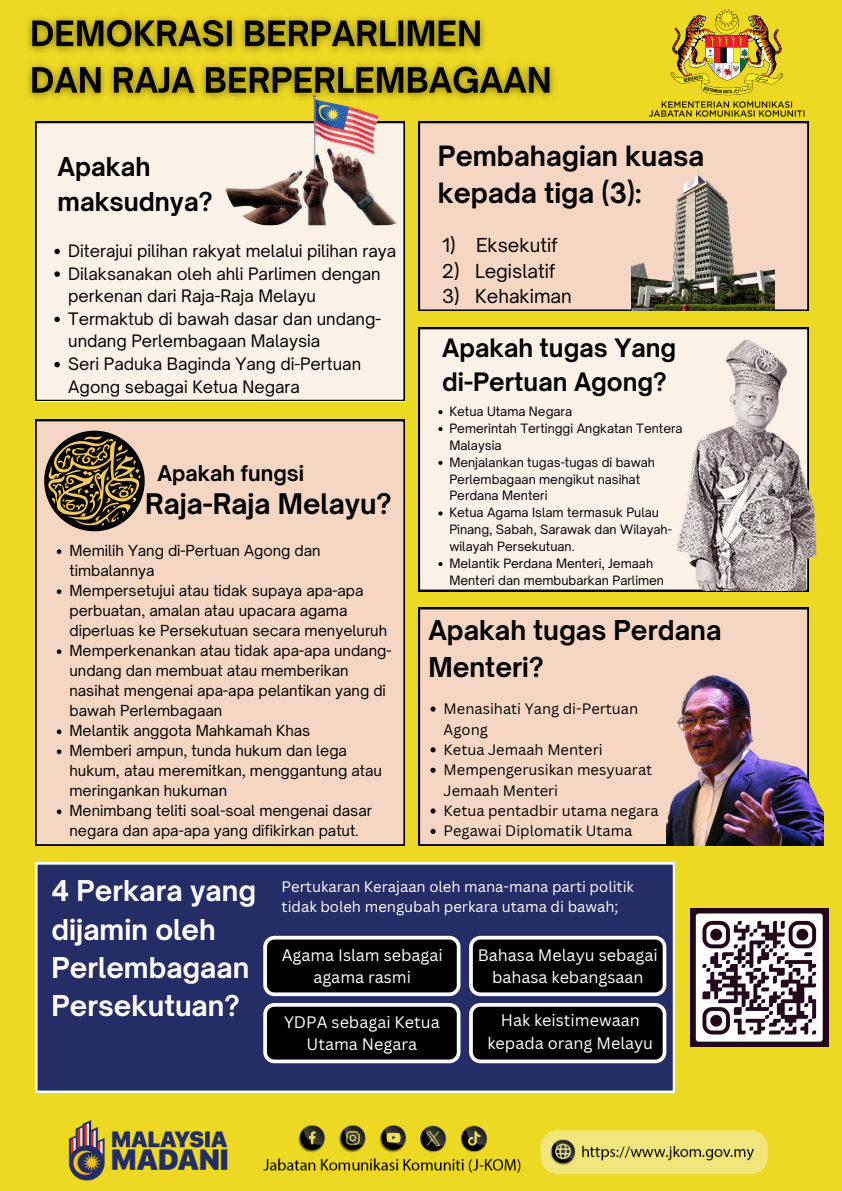
<style>
.page{position:relative;width:842px;height:1191px;background:#fff}
.page>*{position:absolute;margin:0;border:0;box-sizing:border-box;transform-origin:0 0}
.t1{font:700 27.4px/38.2px "Open Sauce One";color:#fff}
.t2{font:700 27.2px "Open Sauce One";color:#000}
.t3{font:700 26.7px/37.1px "Open Sauce One";color:#000}
.t4{font:700 26.2px/36.4px "Open Sauce One";color:#000}
.t5{font:700 24.9px/34.4px "Open Sauce One";color:#000}
.t6{font:700 24.3px/33.9px "Open Sauce One";color:#000}
.t7{font:700 20.8px "Open Sauce One";color:#000}
.t8{font:18.4px "Open Sauce One";color:#000}
.t9{font:16.4px/22.6px "Open Sauce One";color:#000}
.t10{font:16.2px/22.2px "Canva Sans";color:#fff;text-align:center}
.t11{font:14.8px/20.5px "Canva Sans";color:#fff}
.t12{font:14.7px/20.4px "Canva Sans";color:#000}
.t13{font:14.6px/20px "Open Sauce One";color:#000}
.t14{font:12.3px/16.9px "Open Sauce One";color:#000}
</style>
<div class="page">
<div style="left:0;top:0;width:842px;height:1190px;background:#edd823"></div>
<div style="left:35px;top:122px;width:370px;height:279px;background:#faf1e7"></div>
<div style="left:419px;top:122px;width:390px;height:189px;background:#f5d6c3"></div>
<div style="left:419px;top:328px;width:390px;height:263px;background:#faf1e7"></div>
<div style="left:35px;top:420px;width:370px;height:425px;background:#f5d6c3"></div>
<div style="left:419px;top:608px;width:390px;height:237px;background:#f5d6c3"></div>
<img style="left:646px;top:9px;width:163px;height:114px">
<img style="left:68px;top:1120px;width:700px;height:61px">
<svg style="left:44px;top:430px;width:101px;height:101px;background:#756343"></svg>
<img style="left:675px;top:333px;width:142px;height:258px">
<img style="left:632px;top:162px;width:142px;height:149px">
<img style="left:225px;top:90px;width:202px;height:135px;border-radius:46px">
<div style="left:35px;top:862px;width:640px;height:230px;background:#252d67"></div>
<svg style="left:430px;top:706px;width:6px;height:5px"></svg>
<svg style="left:430px;top:747px;width:6px;height:5px"></svg>
<svg style="left:430px;top:767px;width:6px;height:5px"></svg>
<svg style="left:430px;top:808px;width:6px;height:5px"></svg>
<svg style="left:430px;top:828px;width:6px;height:5px"></svg>
<svg style="left:263px;top:935px;width:197px;height:60px;background:#222224"></svg>
<svg style="left:469px;top:935px;width:197px;height:60px;background:#222324"></svg>
<svg style="left:263px;top:1002px;width:197px;height:61px;background:#252527"></svg>
<svg style="left:469px;top:1002px;width:197px;height:61px;background:#252527"></svg>
<img style="left:666px;top:670px;width:157px;height:175px">
<img style="left:690px;top:908px;width:138px;height:138px">
<img style="left:27px;top:17px;width:528px;height:89px">
<svg style="left:54px;top:249px;width:6px;height:5px"></svg>
<svg style="left:54px;top:271px;width:6px;height:6px"></svg>
<svg style="left:54px;top:316px;width:6px;height:6px"></svg>
<svg style="left:54px;top:362px;width:6px;height:5px"></svg>
<svg style="left:438px;top:410px;width:4px;height:4px"></svg>
<svg style="left:438px;top:427px;width:4px;height:4px"></svg>
<svg style="left:438px;top:461px;width:4px;height:4px"></svg>
<svg style="left:438px;top:511px;width:4px;height:4px"></svg>
<svg style="left:438px;top:562px;width:4px;height:4px"></svg>
<svg style="left:57px;top:549px;width:4px;height:5px"></svg>
<svg style="left:57px;top:589px;width:4px;height:5px"></svg>
<svg style="left:57px;top:649px;width:4px;height:5px"></svg>
<svg style="left:57px;top:729px;width:4px;height:5px"></svg>
<svg style="left:57px;top:749px;width:4px;height:5px"></svg>
<svg style="left:57px;top:809px;width:4px;height:5px"></svg>
<p class="t5" style="left:58px;top:149px;width:156px">Apakah maksudnya?</p>
<p class="t9" style="left:68px;top:239px;width:329px">Diterajui pilihan rakyat melalui pilihan raya</p>
<p class="t9" style="left:68px;top:262px;width:314px">Dilaksanakan oleh ahli Parlimen dengan perkenan dari Raja-Raja Melayu</p>
<p class="t9" style="left:68px;top:307px;width:314px">Termaktub di bawah dasar dan undang&shy;undang Perlembagaan Malaysia</p>
<p class="t9" style="left:68px;top:352px;width:294px">Seri Paduka Baginda Yang di-Pertuan<br>Agong sebagai Ketua Negara</p>
<p class="t7" style="left:157px;top:459px;width:148px">Apakah fungsi</p>
<p class="t2" style="left:145px;top:487px;width:248px">Raja-Raja Melayu?</p>
<h2 class="t13" style="left:70px;top:540px;width:252px">Memilih Yang di-Pertuan Agong dan timbalannya</h2>
<p class="t13" style="left:70px;top:580px;width:319px">Mempersetujui atau tidak supaya apa-apa perbuatan, amalan atau upacara agama diperluas ke Persekutuan secara menyeluruh</p>
<p class="t13" style="left:70px;top:640px;width:323px">Memperkenankan atau tidak apa-apa undang&shy;undang dan membuat atau memberikan nasihat mengenai apa-apa pelantikan yang di bawah Perlembagaan</p>
<p class="t13" style="left:70px;top:720px;width:242px">Melantik anggota Mahkamah Khas</p>
<p class="t13" style="left:70px;top:740px;width:314px">Memberi ampun, tunda hukum dan lega hukum, atau meremitkan, menggantung atau meringankan hukuman</p>
<p class="t13" style="left:70px;top:800px;width:304px">Menimbang teliti soal-soal mengenai dasar negara dan apa-apa yang difikirkan patut.</p>
<h4 class="t3" style="left:438px;top:137px;width:268px">Pembahagian kuasa kepada tiga (3):</h4>
<h2 class="t8" style="left:442px;top:234px;width:117px">1) Eksekutif</h2>
<h2 class="t8" style="left:442px;top:259px;width:115px">2) Legislatif</h2>
<h2 class="t8" style="left:442px;top:285px;width:131px">3) Kehakiman</h2>
<p class="t6" style="left:442px;top:331px;width:235px">Apakah tugas Yang di-Pertuan Agong?</p>
<p class="t14" style="left:449px;top:403px;width:124px">Ketua Utama Negara</p>
<p class="t14" style="left:449px;top:420px;width:235px">Pemerintah Tertinggi Angkatan Tentera<br>Malaysia</p>
<p class="t14" style="left:449px;top:453px;width:207px">Menjalankan tugas-tugas di bawah<br>Perlembagaan mengikut nasihat<br>Perdana Menteri</p>
<p class="t14" style="left:449px;top:504px;width:224px">Ketua Agama Islam termasuk Pulau<br>Pinang, Sabah, Sarawak dan Wilayah&shy;wilayah Persekutuan.</p>
<p class="t14" style="left:449px;top:554px;width:216px">Melantik Perdana Menteri, Jemaah<br>Menteri dan membubarkan Parlimen</p>
<h2 class="t4" style="left:428px;top:612px;width:295px">Apakah tugas Perdana<br>Menteri?</h2>
<h6 class="t12" style="left:444px;top:698px;width:196px">Menasihati Yang di-Pertuan<br>Agong</h6>
<h6 class="t12" style="left:444px;top:739px;width:161px">Ketua Jemaah Menteri</h6>
<h6 class="t12" style="left:444px;top:759px;width:210px">Mempengerusikan mesyuarat<br>Jemaah Menteri</h6>
<h6 class="t12" style="left:444px;top:800px;width:217px">Ketua pentadbir utama negara</h6>
<h2 class="t12" style="left:444px;top:820px;width:190px">Pegawai Diplomatik Utama</h2>
<h6 class="t1" style="left:52px;top:871px;width:206px">4 Perkara yang dijamin oleh<br>Perlembagaan<br>Persekutuan?</h6>
<h6 class="t11" style="left:282px;top:875px;width:354px">Pertukaran Kerajaan oleh mana-mana parti politik tidak boleh mengubah perkara utama di bawah;</h6>
<h5 class="t10" style="left:282px;top:943px;width:163px">Agama Islam sebagai agama rasmi</h5>
<p class="t10" style="left:478px;top:943px;width:182px">Bahasa Melayu sebagai bahasa kebangsaan</p>
<h3 class="t10" style="left:284px;top:1010px;width:157px">YDPA sebagai Ketua<br>Utama Negara</h3>
<p class="t10" style="left:487px;top:1008px;width:167px">Hak keistimewaan kepada orang Melayu</p>
</div>
